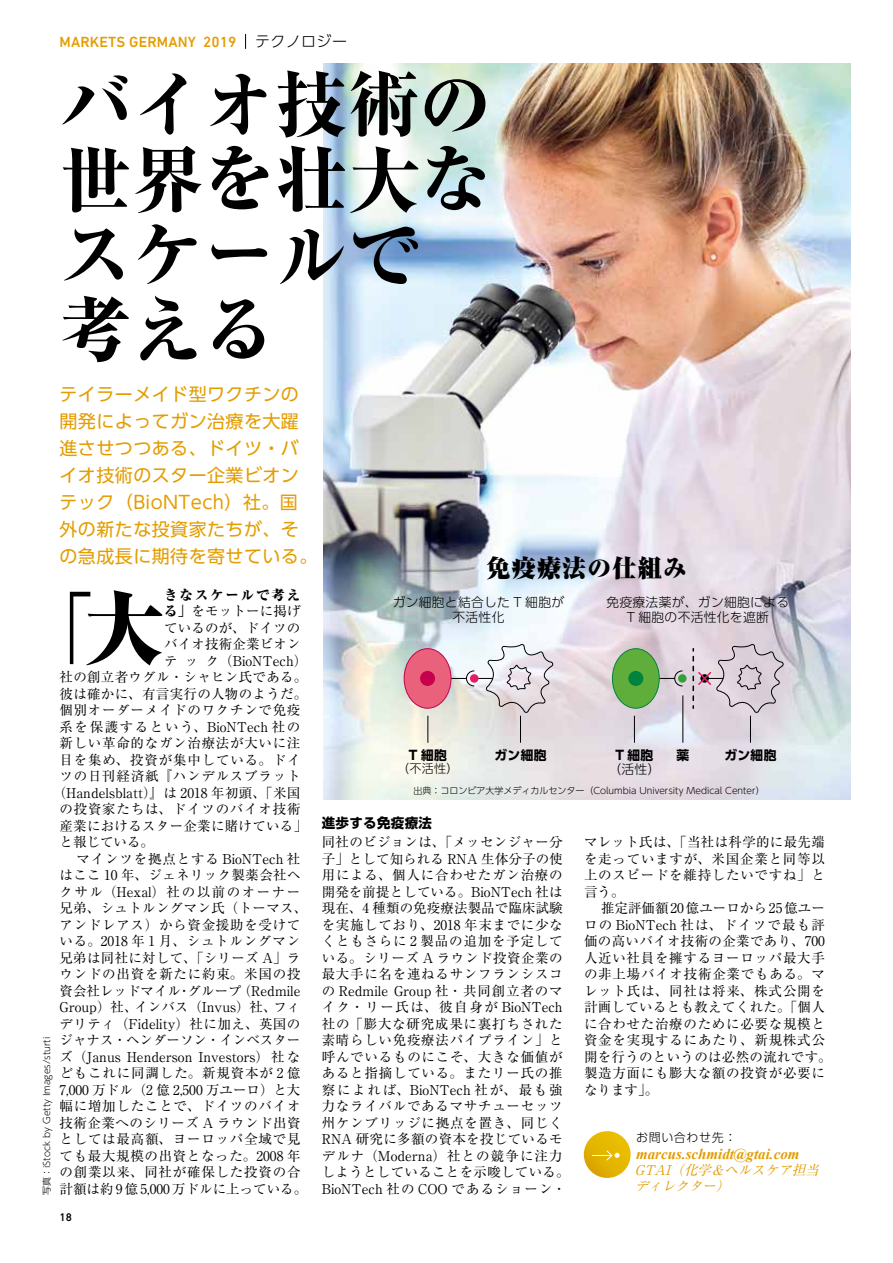
<style>
.page{position:relative;width:893px;height:1263px;background:#fff}
.page>*{position:absolute;margin:0;border:0;box-sizing:border-box;transform-origin:0 0}
.t1{font:800 expanded 79.5px "Ryumin Pro";color:#000;scale:.75 1}
.t2{font:800 72px/75px "Ryumin Pro";color:#000}
.t3{font:900 24px "Ryumin Pro";letter-spacing:.05em;color:#000}
.t4{font:18px/27px "UD Shin Go Pro";letter-spacing:.025em;color:#e49d00}
.t5{font:500 15px "DIN Next LT Pro";letter-spacing:.01em;color:#e49d00}
.t6{font:italic 700 15px "Times New Roman";color:#e49d00}
.t7{font:13.5px/16.5px "Ryumin Pro";letter-spacing:.05em;color:#000}
.t8{font:13.5px "Ryumin Pro";color:#000}
.t9{font:13.5px "Ryumin Pro";letter-spacing:.025em;color:#000}
.t10{font:13.5px "Ryumin Pro";letter-spacing:.115em;color:#000}
.t11{font:13.5px "Ryumin Pro";letter-spacing:.02em;color:#000}
.t12{font:13.5px "Ryumin Pro";letter-spacing:.01em;color:#000}
.t13{font:italic 13.5px "Ryumin Pro";color:#e49d00}
.t14{font:800 expanded 13.5px "Ryumin Pro";letter-spacing:.135em;color:#000}
.t15{font:700 13.5px "UD Shin Go Pro";letter-spacing:.025em;color:#000}
.t16{font:300 12.75px/15px "UD Shin Go Pro";letter-spacing:.025em;color:#000;text-align:center}
.t17{font:700 12.75px "UD Shin Go Pro";letter-spacing:.025em;color:#000}
.t18{font:300 12px "UD Shin Go Pro";letter-spacing:.05em;color:#000}
.t19{font:500 11.25px "DIN Next LT Pro";color:#000}
.t20{font:300 9px "UD Shin Go Pro";color:#000}
.s1{font-family:"UD Shin Go Pro";font-weight:300;color:#000}
.s2{font-weight:800;font-stretch:expanded}
</style>
<div class="page">
<svg style="left:245px;top:34px;width:1px;height:15px"></svg>
<img style="left:323px;top:64px;width:527px;height:735px">
<div style="left:404px;top:649px;width:47px;height:59px;background:#ea617c;border-radius:50%"></div>
<div style="left:404px;top:648px;width:47px;height:60px;border:1px solid #c7004e;border-radius:50%"></div>
<div style="left:420px;top:671px;width:15px;height:15px;background:#c7004e;border-radius:50%"></div>
<svg style="left:427px;top:716px;width:1px;height:27px"></svg>
<svg style="left:451px;top:644px;width:103px;height:99px"></svg>
<svg style="left:659px;top:670px;width:24px;height:16px"></svg>
<div style="left:612px;top:649px;width:47px;height:59px;background:#5fae3b;border-radius:50%"></div>
<div style="left:612px;top:648px;width:47px;height:60px;border:1px solid #00833e;border-radius:50%"></div>
<div style="left:628px;top:671px;width:15px;height:15px;background:#00833e;border-radius:50%"></div>
<div style="left:678px;top:674px;width:9px;height:9px;background:#32a238;border-radius:50%"></div>
<svg style="left:634px;top:716px;width:1px;height:27px"></svg>
<hr style="left:682px;top:695px;width:1px;height:48px;background:#000">
<svg style="left:692px;top:644px;width:92px;height:99px;background:#d3c8d1"></svg>
<svg style="left:584px;top:1131px;width:47px;height:47px"></svg>
<svg style="left:592px;top:1150px;width:28px;height:10px"></svg>
<p class="t5" style="left:60px;top:33px;width:289px">MARKETS GERMANY 2019 <span class="s1">テクノロジー</span></p>
<h2 class="t2" style="left:60px;top:62px;width:433px">バイオ技術の世界を壮大なスケールで考える</h2>
<h3 class="t4" style="left:60px;top:380px;width:259px">テイラーメイド型ワクチンの開発によってガン治療を大躍進させつつある、ドイツ・バイオ技術のスター企業ビオンテック（BioNTech）社。国外の新たな投資家たちが、その急成長に期待を寄せている。</h3>
<h1 class="t1" style="left:34px;top:565px;width:175px">「大</h1>
<p class="t14" style="left:164px;top:584px;width:138px">きなスケールで考え</p>
<h3 class="t3" style="left:487px;top:548px;width:202px">免疫療法の仕組み</h3>
<p class="t16" style="left:393px;top:594px;width:173px">ガン細胞と結合した T 細胞が不活性化</p>
<p class="t16" style="left:606px;top:594px;width:184px">免疫療法薬が、ガン細胞による<br>T 細胞の不活性化を遮断</p>
<p class="t12" style="left:164px;top:601px;width:138px"><span class="s2">る」</span>をモットーに掲げ</p>
<p class="t12" style="left:164px;top:617px;width:138px">ているのが、ドイツの</p>
<p class="t12" style="left:164px;top:634px;width:138px">バイオ技術企業ビオン</p>
<p class="t8" style="left:164px;top:650px;width:145px">テック（BioNTech）</p>
<p class="t9" style="left:60px;top:667px;width:249px">社の創立者ウグル・シャヒン氏である。</p>
<p class="t9" style="left:60px;top:683px;width:249px">彼は確かに、有言実行の人物のようだ。</p>
<p class="t7" style="left:60px;top:701px;width:242px">個別オーダーメイドのワクチンで免疫</p>
<p class="t10" style="left:60px;top:716px;width:242px">系を保護するという、BioNTech 社の</p>
<p class="t7" style="left:60px;top:734px;width:242px">新しい革命的なガン治療法が大いに注</p>
<p class="t7" style="left:60px;top:750px;width:242px">目を集め、投資が集中している。ドイ</p>
<p class="t7" style="left:60px;top:767px;width:242px">ツの日刊経済紙『ハンデルスブラット</p>
<p class="t8" style="left:53px;top:782px;width:249px">（Handelsblatt）』は 2018 年初頭、「米国</p>
<p class="t7" style="left:60px;top:800px;width:242px">の投資家たちは、ドイツのバイオ技術</p>
<p class="t11" style="left:60px;top:815px;width:249px">産業におけるスター企業に賭けている」</p>
<p class="t7" style="left:60px;top:833px;width:96px">と報じている。</p>
<p class="t7" style="left:77px;top:849px;width:225px">マインツを拠点とする BioNTech 社</p>
<p class="t9" style="left:60px;top:864px;width:242px">はここ 10 年、ジェネリック製薬会社ヘ</p>
<p class="t10" style="left:60px;top:881px;width:242px">クサル（Hexal）社の以前のオーナー</p>
<p class="t9" style="left:60px;top:897px;width:249px">兄弟、シュトルングマン氏（トーマス、</p>
<p class="t7" style="left:60px;top:915px;width:242px">アンドレアス）から資金援助を受けて</p>
<p class="t7" style="left:60px;top:932px;width:242px">いる。2018 年 1 月、シュトルングマン</p>
<p class="t11" style="left:60px;top:947px;width:242px">兄弟は同社に対して、「シリーズ A」ラ</p>
<p class="t7" style="left:60px;top:965px;width:242px">ウンドの出資を新たに約束。米国の投</p>
<p class="t8" style="left:60px;top:980px;width:242px">資会社レッドマイル・グループ（Redmile</p>
<p class="t8" style="left:60px;top:996px;width:242px">Group）社、インバス（Invus）社、フィ</p>
<p class="t7" style="left:60px;top:1014px;width:242px">デリティ（Fidelity）社に加え、英国の</p>
<p class="t8" style="left:60px;top:1029px;width:242px">ジャナス・ヘンダーソン・インベスター</p>
<p class="t8" style="left:60px;top:1046px;width:242px">ズ（Janus Henderson Investors）社な</p>
<p class="t7" style="left:60px;top:1064px;width:242px">どもこれに同調した。新規資本が 2 億</p>
<p class="t8" style="left:60px;top:1079px;width:242px">7,000 万ドル（2 億 2,500 万ユーロ）と大</p>
<p class="t7" style="left:60px;top:1097px;width:242px">幅に増加したことで、ドイツのバイオ</p>
<p class="t7" style="left:60px;top:1113px;width:242px">技術企業へのシリーズ A ラウンド出資</p>
<p class="t7" style="left:60px;top:1130px;width:242px">としては最高額、ヨーロッパ全域で見</p>
<p class="t7" style="left:60px;top:1146px;width:242px">ても最大規模の出資となった。2008 年</p>
<p class="t7" style="left:60px;top:1163px;width:242px">の創業以来、同社が確保した投資の合</p>
<p class="t8" style="left:60px;top:1178px;width:249px">計額は約 9億 5,000万ドルに上っている。</p>
<p class="t17" style="left:494px;top:745px;width:53px">ガン細胞</p>
<p class="t17" style="left:615px;top:745px;width:39px">T 細胞</p>
<p class="t16" style="left:608px;top:761px;width:53px">（活性）</p>
<p class="t17" style="left:676px;top:745px;width:14px">薬</p>
<p class="t17" style="left:724px;top:745px;width:53px">ガン細胞</p>
<p class="t17" style="left:409px;top:745px;width:39px">T 細胞</p>
<p class="t18" style="left:397px;top:759px;width:63px">（不活性）</p>
<p class="t20" style="left:413px;top:783px;width:353px">出典：コロンビア大学メディカルセンター（Columbia University Medical Center）</p>
<p class="t15" style="left:322px;top:811px;width:112px">進歩する免疫療法</p>
<p class="t7" style="left:322px;top:833px;width:249px">同社のビジョンは、「メッセンジャー分子」として知られる RNA 生体分子の使用による、個人に合わせたガン治療の開発を前提としている。BioNTech 社は現在、4 種類の免疫療法製品で臨床試験を実施しており、2018 年末までに少なくともさらに 2 製品の追加を予定している。シリーズ A ラウンド投資企業の最大手に名を連ねるサンフランシスコの Redmile Group 社・共同創立者のマイク・リー氏は、彼自身が BioNTech社の「膨大な研究成果に裏打ちされた素晴らしい免疫療法パイプライン」と呼んでいるものにこそ、大きな価値があると指摘している。またリー氏の推察によれば、BioNTech 社が、最も強力なライバルであるマサチューセッツ州ケンブリッジに拠点を置き、同じく<br>RNA 研究に多額の資本を投じているモデルナ（Moderna）社との競争に注力しようとしていることを示唆している。<br>BioNTech 社の COO であるショーン・</p>
<p class="t7" style="left:584px;top:833px;width:242px;text-align:justify">マレット氏は、「当社は科学的に最先端を走っていますが、米国企業と同等以上のスピードを維持したいですね」と言う。</p>
<p class="t7" style="left:584px;top:899px;width:249px;text-indent:17px">推定評価額20億ユーロから25億ユーロの BioNTech 社は、ドイツで最も評価の高いバイオ技術の企業であり、700人近い社員を擁するヨーロッパ最大手の非上場バイオ技術企業でもある。マレット氏は、同社は将来、株式公開を計画しているとも教えてくれた。「個人に合わせた治療のために必要な規模と資金を実現するにあたり、新規株式公開を行うのというのは必然の流れです。製造方面にも膨大な額の投資が必要になります」。</p>
<p class="t18" style="left:636px;top:1127px;width:102px">お問い合わせ先：</p>
<p class="t6" style="left:636px;top:1143px;width:165px">marcus.schmidt@gtai.com</p>
<p class="t13" style="left:635px;top:1159px;width:191px">GTAI（化学＆ヘルスケア担当</p>
<p class="t20" style="left:39px;top:1195px;width:159px;rotate:-90deg">写真：iStock by Getty Images/sturti</p>
<p class="t13" style="left:635px;top:1175px;width:101px">ディレクター）</p>
<p class="t19" style="left:60px;top:1211px;width:14px">18</p>
</div>
